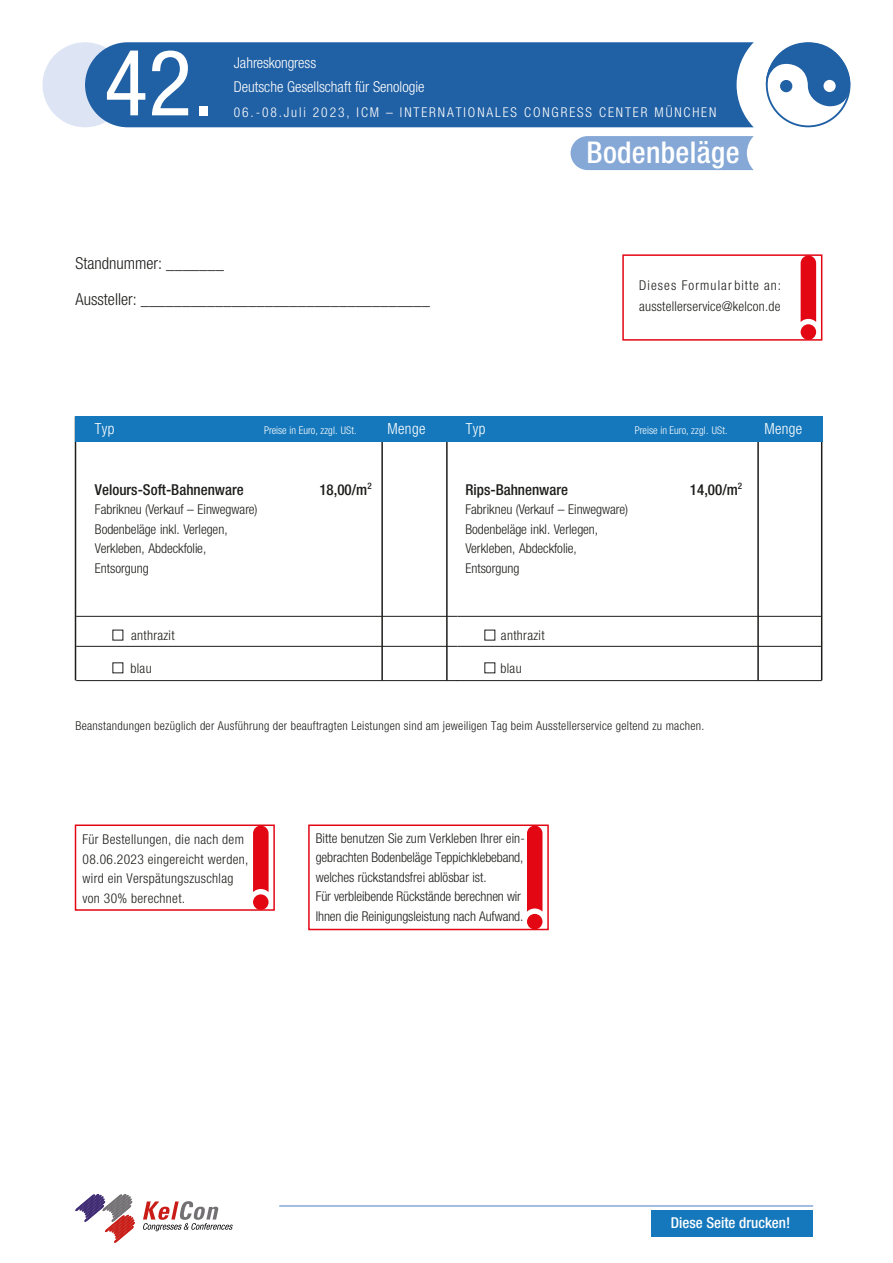
<style>
.page{position:relative;width:893px;height:1263px;background:#fff}
.page>*{position:absolute;margin:0;border:0;box-sizing:border-box;transform-origin:0 0}
.t1{font:condensed 91.5px "Helvetica Neue LT Pro";color:#fff}
.t2{font:500 condensed 30px "Helvetica Neue LT Pro";letter-spacing:.01em;color:#fff}
.t3{font:300 condensed 16.5px/36px "Helvetica Neue LT Pro";color:#1d1d1b}
.t4{font:300 condensed 15.3px "Helvetica Neue LT Pro";letter-spacing:.025em;color:#fff}
.t5{font:500 condensed 15px "Helvetica Neue LT Pro";color:#1d1d1b}
.t6{font:300 condensed 15px/24px "Helvetica Neue LT Pro";color:#fff}
.t7{font:500 condensed 15px "Helvetica Neue LT Pro";color:#fff}
.t8{font:300 condensed 13.5px/19.5px "Helvetica Neue LT Pro";color:#1d1d1b}
.t9{font:300 condensed 13.5px/19.5px "Helvetica Neue LT Pro";letter-spacing:.025em;color:#1d1d1b}
.t10{font:300 condensed 13.5px "Helvetica Neue LT Pro";letter-spacing:.14em;color:#fff}
.t11{font:300 condensed 12.3px "Helvetica Neue LT Pro";letter-spacing:.025em;color:#1d1d1b}
.t12{font:300 condensed 10.65px "Helvetica Neue LT Pro";color:#fff}
.s1{font-size:10.5px}
</style>
<div class="page">
<svg style="left:76px;top:1194px;width:59px;height:48px"></svg>
<svg style="left:143px;top:1201px;width:90px;height:30px"></svg>
<hr style="left:279px;top:1205px;width:534px;height:2px;background:#85a8d6">
<hr style="left:76px;top:646px;width:381px;height:1px;background:#1d1d1b">
<hr style="left:76px;top:680px;width:381px;height:1px;background:#1d1d1b">
<hr style="left:381px;top:417px;width:2px;height:263px;background:#1d1d1b">
<hr style="left:446px;top:417px;width:2px;height:264px;background:#1d1d1b">
<hr style="left:75px;top:416px;width:1px;height:264px;background:#1d1d1b">
<hr style="left:757px;top:417px;width:2px;height:263px;background:#1d1d1b">
<hr style="left:821px;top:417px;width:1px;height:263px;background:#1d1d1b">
<hr style="left:457px;top:646px;width:365px;height:1px;background:#1d1d1b">
<hr style="left:76px;top:616px;width:381px;height:1px;background:#1d1d1b">
<hr style="left:457px;top:616px;width:365px;height:1px;background:#1d1d1b">
<hr style="left:457px;top:680px;width:365px;height:1px;background:#1d1d1b">
<div style="left:75px;top:416px;width:747px;height:26px;background:#1578bc"></div>
<div style="left:622px;top:254px;width:200px;height:87px;background:#fff;border:2px solid #e30613"></div>
<svg style="left:801px;top:255px;width:15px;height:67px"></svg>
<div style="left:801px;top:324px;width:15px;height:16px;background:#e30613;border-radius:50%"></div>
<div style="left:75px;top:824px;width:200px;height:87px;background:#fff;border:2px solid #e30613"></div>
<svg style="left:253px;top:825px;width:16px;height:67px"></svg>
<div style="left:253px;top:894px;width:16px;height:16px;background:#e30613;border-radius:50%"></div>
<div style="left:308px;top:824px;width:241px;height:106px;background:#fff;border:2px solid #e30613"></div>
<svg style="left:527px;top:825px;width:15px;height:87px"></svg>
<div style="left:527px;top:914px;width:15px;height:15px;background:#e30613;border-radius:50%"></div>
<div style="left:652px;top:1210px;width:161px;height:26px;background:#1578bc"></div>
<svg style="left:571px;top:136px;width:183px;height:34px;background:#8aacd7"></svg>
<div style="left:43px;top:42px;width:85px;height:85px;background:#dde5f5;border-radius:50%"></div>
<div style="left:85px;top:42px;width:669px;height:85px;background:#2060a4"></div>
<svg style="left:766px;top:42px;width:84px;height:64px"></svg>
<h1 class="t1" style="left:104px;top:30px;width:111px">42.</h1>
<p class="t6" style="left:234px;top:51px;width:192px">Jahreskongress<br>Deutsche Gesellschaft für Senologie</p>
<p class="t10" style="left:234px;top:104px;width:484px">06.-08.Juli 2023, ICM – INTERNATIONALES CONGRESS CENTER MÜNCHEN</p>
<h2 class="t2" style="left:587px;top:134px;width:154px">Bodenbeläge</h2>
<p class="t3" style="left:76px;top:245px;width:356px">Standnummer: _______<br>Aussteller: ___________________________________</p>
<p class="t8" style="left:639px;top:274px;width:143px;line-height:21.8px">Dieses Formular bitte an: ausstellerservice@kelcon.de</p>
<p class="t4" style="left:95px;top:420px;width:21px">Typ</p>
<p class="t12" style="left:264px;top:424px;width:94px">Preise in Euro, <span class="s1">zzgl. USt.</span></p>
<p class="t4" style="left:388px;top:420px;width:39px">Menge</p>
<p class="t4" style="left:466px;top:420px;width:21px">Typ</p>
<p class="t12" style="left:635px;top:424px;width:94px">Preise in Euro, <span class="s1">zzgl. USt.</span></p>
<p class="t4" style="left:764px;top:420px;width:39px">Menge</p>
<p class="t5" style="left:95px;top:481px;width:150px">Velours-Soft-Bahnenware</p>
<p class="t5" style="left:319px;top:481px;width:54px">18,00/m<sup>2</sup></p>
<p class="t8" style="left:95px;top:500px;width:164px">Fabrikneu (Verkauf – Einwegware)<br>Bodenbeläge inkl. Verlegen,<br>Verkleben, Abdeckfolie,<br>Entsorgung</p>
<p class="t9" style="left:131px;top:626px;width:45px">anthrazit</p>
<p class="t8" style="left:130px;top:658px;width:23px">blau</p>
<p class="t5" style="left:465px;top:481px;width:104px">Rips-Bahnenware</p>
<p class="t5" style="left:690px;top:481px;width:54px">14,00/m<sup>2</sup></p>
<p class="t8" style="left:465px;top:500px;width:164px">Fabrikneu (Verkauf – Einwegware)<br>Bodenbeläge inkl. Verlegen,<br>Verkleben, Abdeckfolie,<br>Entsorgung</p>
<p class="t9" style="left:501px;top:626px;width:45px">anthrazit</p>
<p class="t8" style="left:500px;top:658px;width:23px">blau</p>
<p class="t11" style="left:75px;top:719px;width:630px">Beanstandungen bezüglich der Ausführung der beauftragten Leistungen sind am jeweiligen Tag beim Ausstellerservice geltend zu machen.</p>
<p class="t9" style="left:83px;top:829px;width:167px">Für Bestellungen, die nach dem<br>08.06.2023 eingereicht werden, wird ein Verspätungszuschlag von 30% berechnet.</p>
<p class="t8" style="left:316px;top:828px;width:211px">Bitte benutzen Sie zum Verkleben Ihrer ein&shy;gebrachten Bodenbeläge Teppichklebeband, welches rückstandsfrei ablösbar ist.<br>Für verbleibende Rückstände berechnen wir Ihnen die Reinigungsleistung nach Aufwand.</p>
<p class="t7" style="left:671px;top:1213px;width:121px">Diese Seite drucken!</p>
</div>
